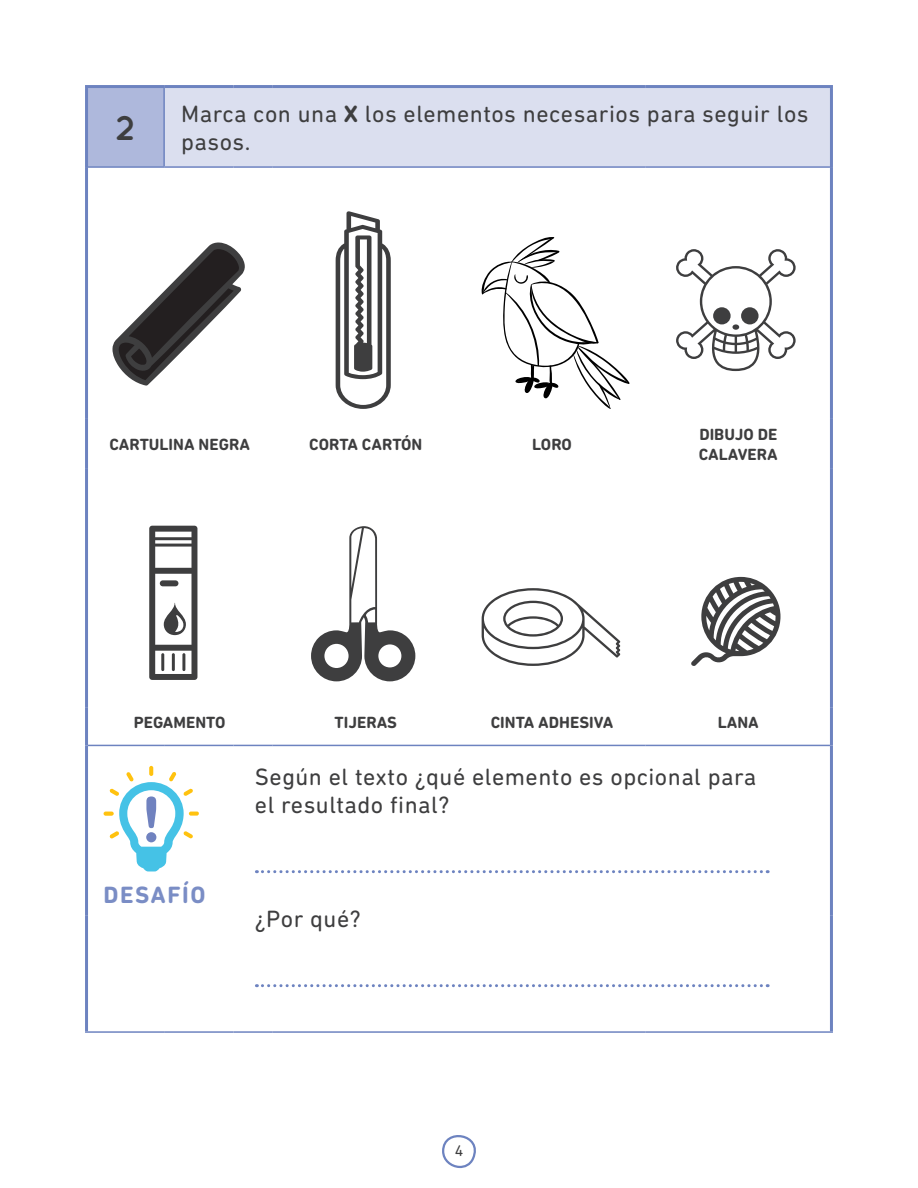
<style>
.page{position:relative;width:918px;height:1188px;background:#fff}
.page>*{position:absolute;margin:0;border:0;box-sizing:border-box;transform-origin:0 0}
.t1{font:700 34.5px "Quicksand";color:#3e3e3f}
.t2{font:24px/28.5px "DIN Next Rounded LT Pro";letter-spacing:.02em;color:#3e3e3f}
.t3{font:700 24px "DIN Next Rounded LT Pro";letter-spacing:.06em;color:#7a8dc5}
.t4{font:700 16.5px/19.8px "DIN Next Rounded LT Pro";color:#3e3e3f}
.t5{font:15.75px "DIN Next Rounded LT Pro";color:#3e3e3f}
.s1{font-weight:700}
</style>
<div class="page">
<svg style="left:442px;top:1135px;width:34px;height:34px"></svg>
<div style="left:87px;top:87px;width:77px;height:80px;background:#aeb8dc"></div>
<div style="left:164px;top:87px;width:667px;height:80px;background:#dbdfef"></div>
<hr style="left:164px;top:85px;width:70px;height:3px;background:#6d83c0">
<hr style="left:234px;top:85px;width:39px;height:3px;background:#6d83c0">
<hr style="left:273px;top:85px;width:186px;height:3px;background:#6d83c0">
<hr style="left:459px;top:85px;width:186px;height:3px;background:#6d83c0">
<hr style="left:645px;top:85px;width:188px;height:3px;background:#6d83c0">
<hr style="left:830px;top:88px;width:3px;height:79px;background:#6d83c0">
<hr style="left:830px;top:745px;width:3px;height:171px;background:#6d83c0">
<hr style="left:830px;top:916px;width:3px;height:115px;background:#6d83c0">
<hr style="left:85px;top:1031px;width:79px;height:2px;background:#6d83c0">
<hr style="left:164px;top:1031px;width:70px;height:2px;background:#6d83c0">
<hr style="left:234px;top:1031px;width:39px;height:2px;background:#6d83c0">
<hr style="left:273px;top:1031px;width:186px;height:2px;background:#6d83c0">
<hr style="left:459px;top:1031px;width:186px;height:2px;background:#6d83c0">
<hr style="left:645px;top:1031px;width:188px;height:2px;background:#6d83c0">
<hr style="left:164px;top:166px;width:70px;height:2px;background:#6d83c0">
<hr style="left:234px;top:166px;width:39px;height:2px;background:#6d83c0">
<hr style="left:273px;top:166px;width:186px;height:2px;background:#6d83c0">
<hr style="left:459px;top:166px;width:186px;height:2px;background:#6d83c0">
<hr style="left:645px;top:166px;width:185px;height:2px;background:#6d83c0">
<hr style="left:88px;top:745px;width:76px;height:1px;background:#6d83c0">
<hr style="left:164px;top:745px;width:70px;height:1px;background:#6d83c0">
<hr style="left:234px;top:745px;width:39px;height:1px;background:#6d83c0">
<hr style="left:273px;top:745px;width:186px;height:1px;background:#6d83c0">
<hr style="left:459px;top:745px;width:186px;height:1px;background:#6d83c0">
<hr style="left:645px;top:745px;width:185px;height:1px;background:#6d83c0">
<hr style="left:830px;top:167px;width:3px;height:252px;background:#6d83c0">
<hr style="left:830px;top:419px;width:3px;height:49px;background:#6d83c0">
<hr style="left:830px;top:468px;width:3px;height:239px;background:#6d83c0">
<hr style="left:830px;top:707px;width:3px;height:38px;background:#6d83c0">
<hr style="left:85px;top:85px;width:79px;height:3px;background:#6d83c0">
<hr style="left:163px;top:88px;width:2px;height:78px;background:#6d83c0">
<hr style="left:88px;top:166px;width:76px;height:2px;background:#6d83c0">
<hr style="left:85px;top:88px;width:3px;height:79px;background:#6d83c0">
<hr style="left:85px;top:167px;width:3px;height:252px;background:#6d83c0">
<hr style="left:85px;top:419px;width:3px;height:49px;background:#6d83c0">
<hr style="left:85px;top:468px;width:3px;height:239px;background:#6d83c0">
<hr style="left:85px;top:707px;width:3px;height:38px;background:#6d83c0">
<hr style="left:85px;top:745px;width:3px;height:171px;background:#6d83c0">
<hr style="left:85px;top:916px;width:3px;height:115px;background:#6d83c0">
<svg style="left:149px;top:766px;width:4px;height:10px"></svg>
<svg style="left:104px;top:812px;width:10px;height:4px"></svg>
<svg style="left:189px;top:812px;width:10px;height:4px"></svg>
<svg style="left:109px;top:772px;width:84px;height:99px"></svg>
<div style="left:146px;top:832px;width:10px;height:10px;background:#7082bf;border-radius:50%"></div>
<svg style="left:256px;top:870px;width:512px;height:3px"></svg>
<svg style="left:256px;top:984px;width:512px;height:3px"></svg>
<svg style="left:149px;top:526px;width:48px;height:154px"></svg>
<svg style="left:336px;top:211px;width:55px;height:198px"></svg>
<svg style="left:112px;top:242px;width:133px;height:144px"></svg>
<svg style="left:311px;top:526px;width:104px;height:155px"></svg>
<svg style="left:482px;top:588px;width:138px;height:78px"></svg>
<svg style="left:691px;top:577px;width:89px;height:89px"></svg>
<svg style="left:481px;top:237px;width:149px;height:172px"></svg>
<svg style="left:676px;top:249px;width:120px;height:122px"></svg>
<h1 class="t1" style="left:115px;top:107px;width:22px">2</h1>
<p class="t2" style="left:181px;top:99px;width:629px">Marca con una <span class="s1">X</span> los elementos necesarios para seguir los pasos.</p>
<p class="t4" style="left:109px;top:434px;width:142px">CARTULINA NEGRA</p>
<p class="t4" style="left:309px;top:434px;width:115px">CORTA CARTÓN</p>
<p class="t4" style="left:532px;top:434px;width:41px">LORO</p>
<p class="t4" style="left:699px;top:424px;width:81px">DIBUJO DE<br>CALAVERA</p>
<p class="t4" style="left:134px;top:713px;width:93px">PEGAMENTO</p>
<p class="t4" style="left:335px;top:713px;width:64px">TIJERAS</p>
<p class="t4" style="left:491px;top:713px;width:124px">CINTA ADHESIVA</p>
<p class="t4" style="left:718px;top:713px;width:43px">LANA</p>
<p class="t3" style="left:104px;top:881px;width:103px">DESAFÍO</p>
<p class="t2" style="left:255px;top:762px;width:503px">Según el texto ¿qué elemento es opcional para el resultado final?</p>
<p class="t2" style="left:255px;top:905px;width:107px">¿Por qué?</p>
<p class="t5" style="left:455px;top:1142px;width:10px">4</p>
</div>
